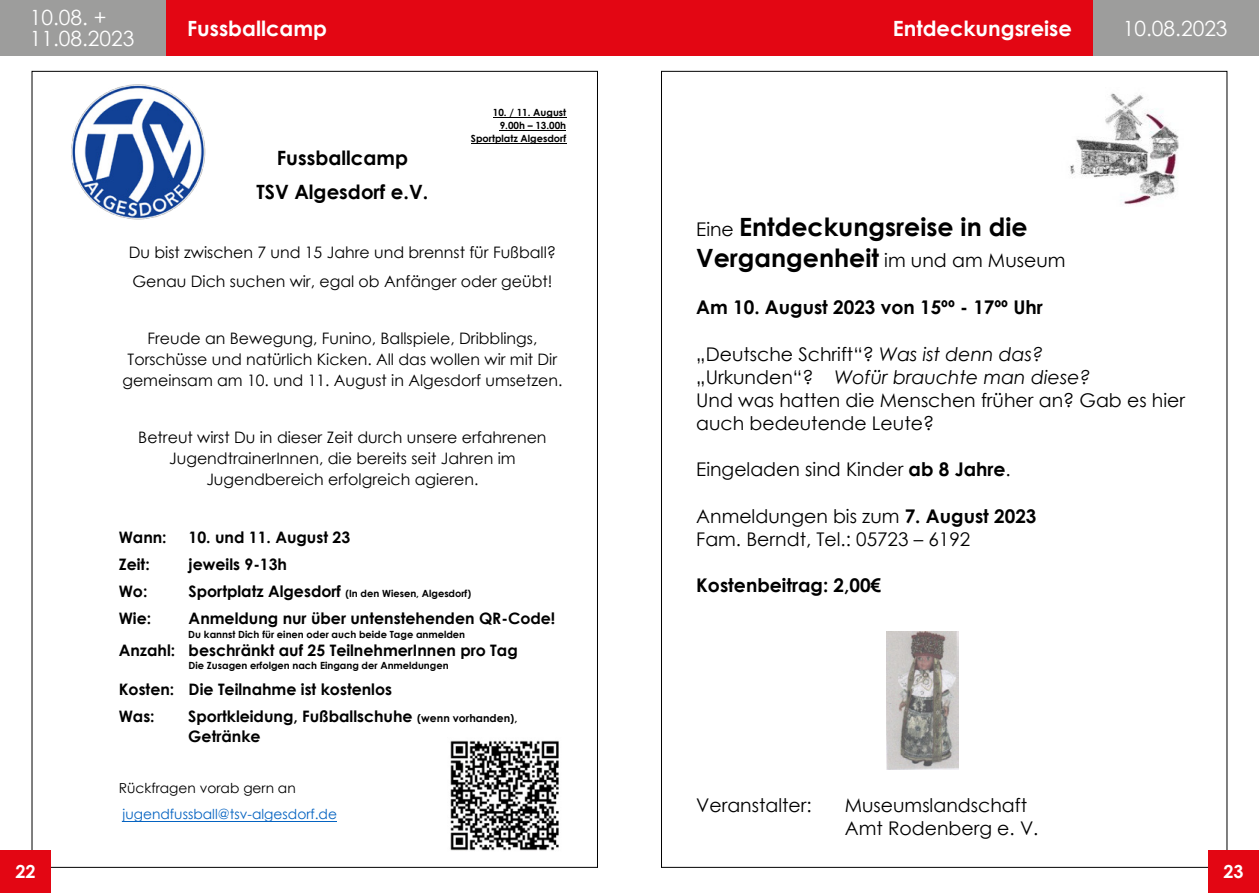
<style>
.page{position:relative;width:1259px;height:893px;background:#fff}
.page>*{position:absolute;margin:0;border:0;box-sizing:border-box;transform-origin:0 0}
.t1{font:700 25.2px/30.9px "Century Gothic";color:#000}
.t2{font:700 21px "Century Gothic";color:#fff}
.t3{font:21px/21px "Century Gothic";color:#fff}
.t4{font:700 19.65px/33.9px "Century Gothic";color:#000;text-align:center}
.t5{font:18.9px/23.1px "Century Gothic";color:#000}
.t6{font:700 18.9px "Century Gothic";color:#000}
.t7{font:700 18px "Century Gothic";color:#fff}
.t8{font:15.75px/20.9px "Century Gothic";color:#000;text-align:center}
.t9{font:700 15.75px/27.2px "Century Gothic";color:#000}
.t10{font:13.8px "Century Gothic";color:#0563c1}
.t11{font:13.8px "Century Gothic";color:#000}
.t12{font:700 9.9px/13px "Century Gothic";color:#000;text-align:right}
.s1{font-size:15.75px}
.s2{font-size:10.8px}
.s3{font-weight:400;font-size:18.9px}
.s4{font-style:italic}
.s5{font-weight:700}
</style>
<div class="page">
<img style="left:71px;top:84px;width:135px;height:136px">
<hr style="left:493px;top:117px;width:73px;height:1px;background:#000">
<hr style="left:500px;top:130px;width:66px;height:1px;background:#000">
<hr style="left:471px;top:143px;width:95px;height:1px;background:#000">
<img style="left:450px;top:740px;width:109px;height:111px">
<hr style="left:123px;top:821px;width:214px;height:1px;background:#0563c1">
<img style="left:1070px;top:93px;width:109px;height:112px">
<img style="left:887px;top:631px;width:71px;height:138px">
<div style="left:1093px;top:0;width:166px;height:56px;background:#9d9d9c"></div>
<div style="left:0;top:0;width:166px;height:56px;background:#9d9d9c"></div>
<div style="left:629px;top:0;width:464px;height:56px;background:#e30613"></div>
<div style="left:166px;top:0;width:463px;height:56px;background:#e30613"></div>
<div style="left:1208px;top:850px;width:51px;height:43px;background:#e30613"></div>
<div style="left:0;top:850px;width:51px;height:43px;background:#e30613"></div>
<h2 class="t3" style="left:30px;top:7px;width:106px">10.08. +<br>11.08.2023</h2>
<h2 class="t2" style="left:187px;top:12px;width:141px">Fussballcamp</h2>
<h2 class="t2" style="left:893px;top:12px;width:180px">Entdeckungsreise</h2>
<h2 class="t3" style="left:1123px;top:17px;width:106px">10.08.2023</h2>
<p class="t4" style="left:256px;top:140px;width:173px">Fussballcamp<br>TSV Algesdorf e.V.</p>
<p class="t12" style="left:471px;top:106px;width:97px">10. / 11. August<br>9.00h – 13.00h<br>Sportplatz Algesdorf</p>
<p class="t8" style="left:129px;top:238px;width:429px;line-height:28.8px;text-align:left">Du bist zwischen 7 und 15 Jahre und brennst für Fußball?<br>Genau Dich suchen wir, egal ob Anfänger oder geübt!</p>
<p class="t8" style="left:122px;top:328px;width:442px">Freude an Bewegung, Funino, Ballspiele, Dribblings,<br>Torschüsse und natürlich Kicken. All das wollen wir mit Dir gemeinsam am 10. und 11. August in Algesdorf umsetzen.</p>
<p class="t8" style="left:138px;top:427px;width:410px">Betreut wirst Du in dieser Zeit durch unsere erfahrenen<br>JugendtrainerInnen, die bereits seit Jahren im<br>Jugendbereich erfolgreich agieren.</p>
<p class="t9" style="left:119px;top:523px;width:49px">Wann:</p>
<p class="t9" style="left:189px;top:523px;width:163px">10. und 11. August 23</p>
<p class="t9" style="left:119px;top:550px;width:32px">Zeit:</p>
<p class="t9" style="left:189px;top:550px;width:100px">jeweils 9-13h</p>
<p class="t9" style="left:119px;top:577px;width:30px">Wo:</p>
<p class="t12" style="left:189px;top:587px;width:284px"><span class="s1">Sportplatz Algesdorf</span> (In den Wiesen, Algesdorf)</p>
<p class="t9" style="left:119px;top:604px;width:34px">Wie:</p>
<p class="t9" style="left:189px;top:604px;width:368px">Anmeldung nur über untenstehenden QR-Code!</p>
<p class="t12" style="left:188px;top:627px;width:278px">Du kannst Dich für einen oder auch beide Tage anmelden</p>
<p class="t9" style="left:119px;top:636px;width:400px">Anzahl: beschränkt auf 25 TeilnehmerInnen pro Tag</p>
<p class="t12" style="left:189px;top:659px;width:261px">Die Zusagen erfolgen nach Eingang der Anmeldungen</p>
<p class="t9" style="left:119px;top:675px;width:275px">Kosten: Die Teilnahme ist kostenlos<br>Was:</p>
<p class="t9" style="left:188px;top:706px;width:330px;line-height:19.4px">Sportkleidung, Fußballschuhe <span class="s2">(wenn vorhanden),<br></span>Getränke</p>
<p class="t11" style="left:119px;top:779px;width:179px">Rückfragen vorab gern an</p>
<p class="t10" style="left:123px;top:805px;width:216px">jugendfussball@tsv-algesdorf.de</p>
<h1 class="t1" style="left:696px;top:210px;width:371px"><span class="s3">Eine</span> Entdeckungsreise in die<br>Vergangenheit <span class="s3">im und am Museum</span></h1>
<p class="t6" style="left:696px;top:293px;width:348px">Am 10. August 2023 von 15ºº - 17ºº Uhr</p>
<p class="t5" style="left:696px;top:342px;width:490px">„Deutsche Schrift“? <span class="s4">Was ist denn das?<br></span>„Urkunden“? <span class="s4">Wofür brauchte man diese?<br></span>Und was hatten die Menschen früher an? Gab es hier auch bedeutende Leute?</p>
<p class="t5" style="left:696px;top:458px;width:316px">Eingeladen sind Kinder <span class="s5">ab 8 Jahre</span>.</p>
<p class="t5" style="left:696px;top:504px;width:342px">Anmeldungen bis zum <span class="s5">7. August 2023<br></span>Fam. Berndt, Tel.: 05723 – 6192</p>
<p class="t6" style="left:696px;top:571px;width:186px">Kostenbeitrag: 2,00€</p>
<p class="t5" style="left:696px;top:793px;width:117px">Veranstalter:</p>
<p class="t5" style="left:844px;top:793px;width:195px">Museumslandschaft<br>Amt Rodenberg e. V.</p>
<p class="t7" style="left:15px;top:858px;width:22px">22</p>
<p class="t7" style="left:1223px;top:858px;width:22px">23</p>
</div>
